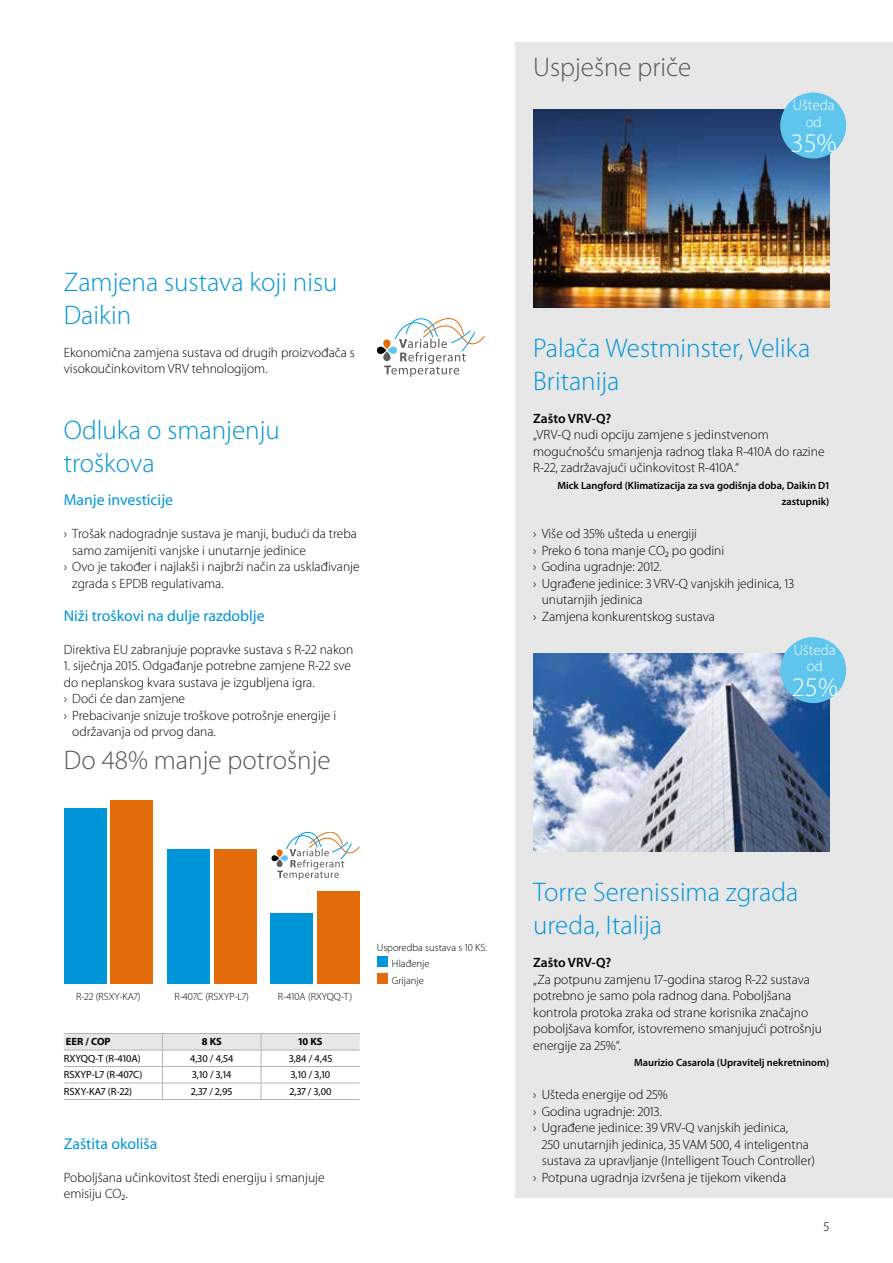
<style>
.page{position:relative;width:893px;height:1263px;background:#fff}
.page>*{position:absolute;margin:0;border:0;box-sizing:border-box;transform-origin:0 0}
.t1{font:300 27px/33px "Myriad Pro";color:#0095d8}
.t2{font:300 27px "Myriad Pro";color:#58585a}
.t3{font:300 27px "Myriad Pro";color:#fff}
.t4{font:15.75px "Myriad Pro";color:#0095d8}
.t5{font:300 15px/16.5px "Myriad Pro";color:#fff;text-align:center}
.t6{font:300 13.5px/16.5px "Myriad Pro";color:#000}
.t7{font:600 13.5px "Myriad Pro";color:#000}
.t8{font:600 10.5px/16.5px "Myriad Pro";color:#000;text-align:right}
.t9{font:10.5px "Myriad Pro";color:#000}
.t10{font:300 10.5px/16.5px "Myriad Pro";color:#000}
.t11{font:700 10.5px "Myriad Pro";color:#000}
</style>
<div class="page">
<div style="left:516px;top:43px;width:377px;height:1155px;background:#e7e7e8"></div>
<img style="left:533px;top:110px;width:296px;height:197px">
<img style="left:533px;top:654px;width:296px;height:198px">
<svg style="left:384px;top:318px;width:101px;height:59px"></svg>
<svg style="left:383px;top:352px;width:8px;height:9px"></svg>
<div style="left:388px;top:347px;width:9px;height:7px;background:#5ec5ed;border-radius:4px"></div>
<svg style="left:383px;top:339px;width:8px;height:10px"></svg>
<div style="left:377px;top:347px;width:9px;height:7px;background:#000;border-radius:4px"></div>
<div style="left:780px;top:637px;width:66px;height:66px;background:#5ec5ed;border-radius:50%"></div>
<div style="left:780px;top:93px;width:66px;height:66px;background:#5ec5ed;border-radius:50%"></div>
<div style="left:317px;top:891px;width:43px;height:93px;background:#e46b09"></div>
<div style="left:167px;top:849px;width:43px;height:135px;background:#0095d8"></div>
<div style="left:214px;top:849px;width:42px;height:135px;background:#e46b09"></div>
<div style="left:64px;top:808px;width:42px;height:176px;background:#0095d8"></div>
<div style="left:270px;top:913px;width:43px;height:71px;background:#0095d8"></div>
<div style="left:111px;top:800px;width:42px;height:184px;background:#e46b09"></div>
<svg style="left:277px;top:832px;width:83px;height:48px"></svg>
<div style="left:277px;top:859px;width:6px;height:8px;background:#5a5b5d;border-radius:3px"></div>
<div style="left:280px;top:855px;width:8px;height:6px;background:#5ec5ed;border-radius:3px"></div>
<svg style="left:277px;top:849px;width:6px;height:8px"></svg>
<div style="left:271px;top:855px;width:8px;height:6px;background:#000;border-radius:3px"></div>
<div style="left:377px;top:956px;width:10px;height:11px;background:#0095d8"></div>
<div style="left:377px;top:973px;width:10px;height:11px;background:#e46b09"></div>
<hr style="left:64px;top:1099px;width:98px;height:1px;background:#b1b3b4">
<hr style="left:162px;top:1099px;width:99px;height:1px;background:#b1b3b4">
<svg style="left:64px;top:1033px;width:296px;height:66px"></svg>
<hr style="left:261px;top:1050px;width:99px;height:1px;background:#b1b3b4">
<hr style="left:261px;top:1066px;width:99px;height:1px;background:#b1b3b4">
<hr style="left:261px;top:1083px;width:99px;height:1px;background:#b1b3b4">
<hr style="left:261px;top:1099px;width:99px;height:1px;background:#b1b3b4">
<h1 class="t2" style="left:533px;top:52px;width:160px">Uspješne priče</h1>
<p class="t5" style="left:793px;top:97px;width:43px">Ušteda od</p>
<h1 class="t3" style="left:791px;top:128px;width:48px">35%</h1>
<h1 class="t1" style="left:64px;top:265px;width:275px">Zamjena sustava koji nisu<br>Daikin</h1>
<p class="t6" style="left:64px;top:344px;width:293px">Ekonomična zamjena sustava od drugih proizvođača s visokoučinkovitom VRV tehnologijom.</p>
<h1 class="t1" style="left:64px;top:414px;width:217px">Odluka o smanjenju troškova</h1>
<p class="t4" style="left:64px;top:491px;width:111px">Manje investicije</p>
<p class="t6" style="left:64px;top:526px;width:295px">› Trošak nadogradnje sustava je manji, budući da treba</p>
<p class="t6" style="left:72px;top:542px;width:235px">samo zamijeniti vanjske i unutarnje jedinice</p>
<p class="t6" style="left:64px;top:558px;width:297px">› Ovo je također i najlakši i najbrži način za usklađivanje</p>
<p class="t6" style="left:72px;top:575px;width:153px">zgrada s EPDB regulativama.</p>
<p class="t4" style="left:64px;top:607px;width:202px">Niži troškovi na dulje razdoblje</p>
<p class="t6" style="left:64px;top:641px;width:291px">Direktiva EU zabranjuje popravke sustava s R-22 nakon</p>
<p class="t6" style="left:64px;top:658px;width:289px">1. siječnja 2015. Odgađanje potrebne zamjene R-22 sve</p>
<p class="t6" style="left:64px;top:674px;width:252px">do neplanskog kvara sustava je izgubljena igra.</p>
<p class="t6" style="left:64px;top:690px;width:123px">› Doći će dan zamjene</p>
<p class="t6" style="left:64px;top:707px;width:274px">› Prebacivanje snizuje troškove potrošnje energije i</p>
<p class="t6" style="left:72px;top:723px;width:145px">održavanja od prvog dana.</p>
<h1 class="t2" style="left:64px;top:745px;width:268px">Do 48% manje potrošnje</h1>
<p class="t10" style="left:76px;top:988px;width:66px">R-22 (RSXY-KA7)</p>
<p class="t10" style="left:175px;top:988px;width:76px">R-407C (RSXYP-L7)</p>
<p class="t10" style="left:278px;top:988px;width:76px">R-410A (RXYQQ-T)</p>
<p class="t11" style="left:66px;top:1036px;width:46px">EER / COP</p>
<p class="t11" style="left:202px;top:1036px;width:22px">8 KS</p>
<p class="t11" style="left:299px;top:1036px;width:26px">10 KS</p>
<p class="t9" style="left:64px;top:1052px;width:79px">RXYQQ-T (R-410A)</p>
<p class="t9" style="left:190px;top:1052px;width:45px">4,30 / 4,54</p>
<p class="t9" style="left:289px;top:1052px;width:45px">3,84 / 4,45</p>
<p class="t9" style="left:64px;top:1069px;width:80px">RSXYP-L7 (R-407C)</p>
<p class="t9" style="left:192px;top:1069px;width:41px">3,10 / 3,14</p>
<p class="t9" style="left:291px;top:1069px;width:41px">3,10 / 3,10</p>
<p class="t9" style="left:64px;top:1085px;width:70px">RSXY-KA7 (R-22)</p>
<p class="t9" style="left:191px;top:1085px;width:43px">2,37 / 2,95</p>
<p class="t9" style="left:290px;top:1085px;width:43px">2,37 / 3,00</p>
<p class="t4" style="left:64px;top:1135px;width:95px">Zaštita okoliša</p>
<p class="t6" style="left:64px;top:1169px;width:262px">Poboljšana učinkovitost štedi energiju i smanjuje emisiju CO₂.</p>
<p class="t10" style="left:392px;top:939px;width:97px;text-indent:-15px">Usporedba sustava s 10 KS:<br>Hlađenje<br>Grijanje</p>
<h1 class="t1" style="left:533px;top:331px;width:279px">Palača Westminster, Velika<br>Britanija</h1>
<p class="t7" style="left:533px;top:411px;width:80px">Zašto VRV-Q?</p>
<p class="t6" style="left:533px;top:427px;width:293px">„VRV-Q nudi opciju zamjene s jedinstvenom mogućnošću smanjenja radnog tlaka R-410A do razine<br>R-22, zadržavajući učinkovitost R-410A.“</p>
<p class="t8" style="left:557px;top:477px;width:273px">Mick Langford (Klimatizacija za sva godišnja doba, Daikin D1 zastupnik)</p>
<p class="t6" style="left:533px;top:526px;width:165px">› Više od 35% ušteda u energiji</p>
<p class="t6" style="left:533px;top:542px;width:193px">› Preko 6 tona manje CO₂ po godini</p>
<p class="t6" style="left:533px;top:558px;width:130px">› Godina ugradnje: 2012.</p>
<p class="t6" style="left:533px;top:575px;width:262px">› Ugrađene jedinice: 3 VRV-Q vanjskih jedinica, 13</p>
<p class="t6" style="left:542px;top:591px;width:102px">unutarnjih jedinica</p>
<p class="t6" style="left:533px;top:608px;width:183px">› Zamjena konkurentskog sustava</p>
<p class="t5" style="left:794px;top:642px;width:43px">Ušteda od</p>
<h1 class="t3" style="left:792px;top:673px;width:48px">25%</h1>
<h1 class="t1" style="left:533px;top:876px;width:267px">Torre Serenissima zgrada ureda, Italija</h1>
<p class="t7" style="left:533px;top:955px;width:80px">Zašto VRV-Q?</p>
<p class="t6" style="left:533px;top:971px;width:290px">„Za potpunu zamjenu 17-godina starog R-22 sustava potrebno je samo pola radnog dana. Poboljšana kontrola protoka zraka od strane korisnika značajno poboljšava komfor, istovremeno smanjujući potrošnju energije za 25%“.</p>
<p class="t8" style="left:634px;top:1054px;width:197px">Maurizio Casarola (Upravitelj nekretninom)</p>
<p class="t6" style="left:533px;top:1087px;width:136px">› Ušteda energije od 25%</p>
<p class="t6" style="left:533px;top:1103px;width:130px">› Godina ugradnje: 2013.</p>
<p class="t6" style="left:533px;top:1119px;width:256px">› Ugrađene jedinice: 39 VRV-Q vanjskih jedinica,</p>
<p class="t6" style="left:542px;top:1136px;width:269px">250 unutarnjih jedinica, 35 VAM 500, 4 inteligentna</p>
<p class="t6" style="left:542px;top:1152px;width:275px">sustava za upravljanje (Intelligent Touch Controller)</p>
<p class="t6" style="left:533px;top:1169px;width:254px">› Potpuna ugradnja izvršena je tijekom vikenda</p>
<p class="t6" style="left:823px;top:1219px;width:7px">5</p>
</div>
